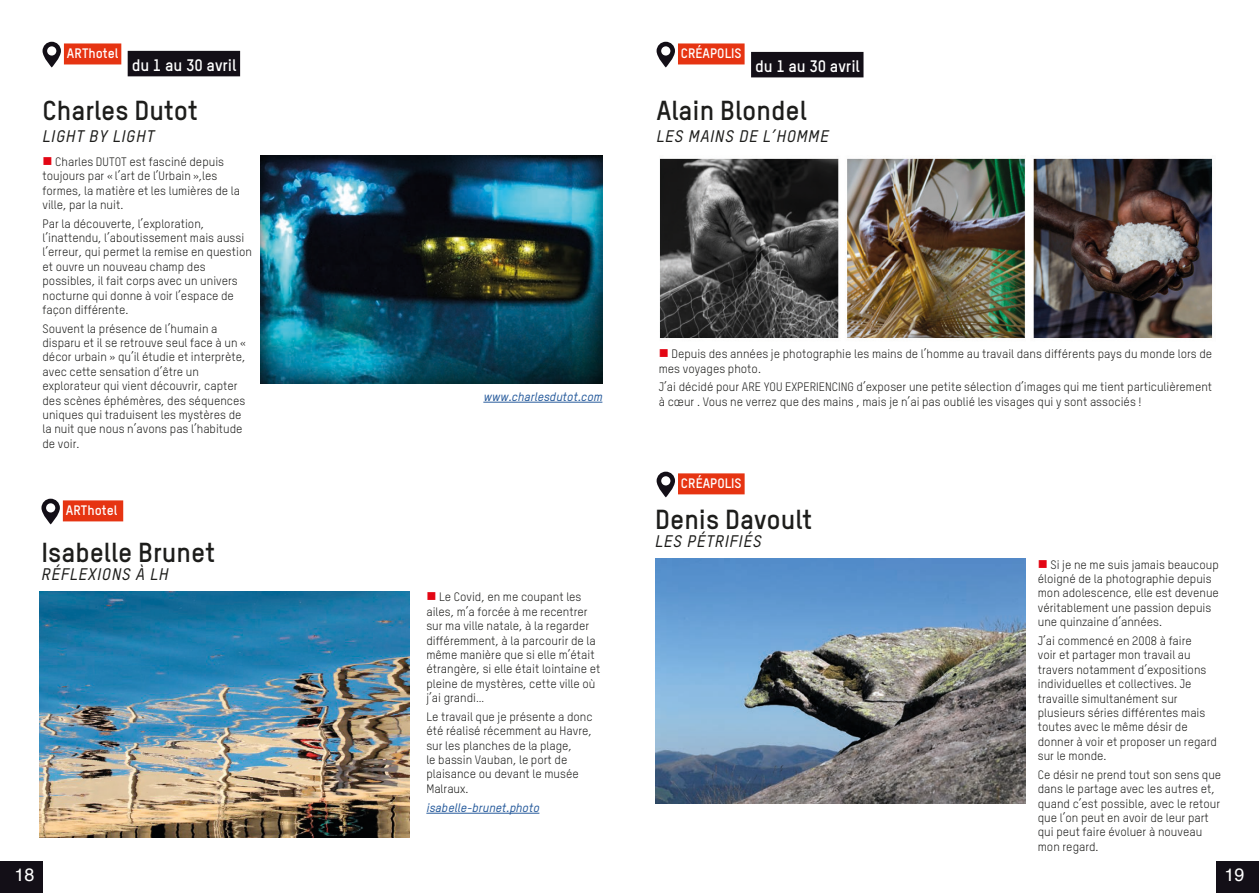
<style>
.page{position:relative;width:1259px;height:893px;background:#fff}
.page>*{position:absolute;margin:0;border:0;box-sizing:border-box;transform-origin:0 0}
.Titre_Nom{font:700 27px "TSTAR";color:#1d1d1b}
.t1{font:18px "Helvetica";color:#fff}
.Titre_Nom-2{font:italic 500 16.5px "TSTAR";letter-spacing:.05em;color:#1d1d1b}
.Titre_Nom-3{font:700 16.35px "TSTAR";color:#fff}
.Titre_Nom-4{font:700 13.5px "TSTAR";color:#fff}
.t2{font:12px/14.4px "TSTAR";color:#1d1d1b}
.t3{font:italic 500 12px "TSTAR";color:#275b9c}
.s1{color:#e30614}
</style>
<div class="page">
<div style="left:0;top:861px;width:43px;height:32px;background:#130f17"></div>
<div style="left:1216px;top:861px;width:43px;height:32px;background:#130f17"></div>
<div style="left:64px;top:43px;width:57px;height:21px;background:#e63412"></div>
<svg style="left:43px;top:42px;width:18px;height:25px"></svg>
<div style="left:678px;top:43px;width:66px;height:21px;background:#e63412"></div>
<svg style="left:656px;top:42px;width:19px;height:25px"></svg>
<div style="left:678px;top:473px;width:66px;height:21px;background:#e63412"></div>
<svg style="left:656px;top:472px;width:19px;height:25px"></svg>
<div style="left:63px;top:500px;width:60px;height:21px;background:#e63412"></div>
<svg style="left:41px;top:499px;width:19px;height:25px"></svg>
<hr style="left:426px;top:813px;width:113px;height:1px;background:#275b9c">
<div style="left:128px;top:51px;width:112px;height:25px;background:#130f17"></div>
<div style="left:751px;top:52px;width:112px;height:25px;background:#130f17"></div>
<img style="left:39px;top:591px;width:370px;height:247px">
<img style="left:655px;top:558px;width:370px;height:246px">
<img style="left:260px;top:155px;width:342px;height:228px">
<img style="left:659px;top:158px;width:554px;height:180px">
<hr style="left:483px;top:402px;width:119px;height:1px;background:#275b9c">
<p class="Titre_Nom-4" style="left:67px;top:45px;width:53px">ARThotel</p>
<p class="Titre_Nom-4" style="left:681px;top:45px;width:62px">CRÉAPOLIS</p>
<p class="Titre_Nom-3" style="left:132px;top:55px;width:106px">du 1 au 30 avril</p>
<p class="Titre_Nom-3" style="left:755px;top:56px;width:106px">du 1 au 30 avril</p>
<p class="Titre_Nom" style="left:43px;top:93px;width:157px">Charles Dutot</p>
<p class="Titre_Nom-2" style="left:43px;top:126px;width:113px">LIGHT BY LIGHT</p>
<p class="t2" style="left:43px;top:154px;width:199px"><span class="s1">■</span> Charles DUTOT est fasciné depuis toujours par « l’art de l’Urbain »,les formes, la matière et les lumières de la ville, par la nuit.</p>
<p class="t2" style="left:43px;top:216px;width:211px">Par la découverte, l’exploration, l’inattendu, l’aboutissement mais aussi l’erreur, qui permet la remise en question et ouvre un nouveau champ des possibles, il fait corps avec un univers nocturne qui donne à voir l’espace de façon différente.</p>
<p class="t2" style="left:43px;top:321px;width:205px">Souvent la présence de l’humain a disparu et il se retrouve seul face à un « décor urbain » qu’il étudie et interprète, avec cette sensation d’être un explorateur qui vient découvrir, capter des scènes éphémères, des séquences uniques qui traduisent les mystères de la nuit que nous n’avons pas l’habitude de voir.</p>
<p class="Titre_Nom-4" style="left:66px;top:502px;width:53px">ARThotel</p>
<p class="Titre_Nom" style="left:41px;top:535px;width:175px">Isabelle Brunet</p>
<p class="Titre_Nom-2" style="left:41px;top:564px;width:128px">RÉFLEXIONS À LH</p>
<p class="Titre_Nom" style="left:656px;top:93px;width:152px">Alain Blondel</p>
<p class="Titre_Nom-2" style="left:656px;top:126px;width:173px">LES MAINS DE L’HOMME</p>
<p class="t3" style="left:483px;top:389px;width:121px">www.charlesdutot.com</p>
<p class="t2" style="left:426px;top:590px;width:175px"><span class="s1">■</span> Le Covid, en me coupant les ailes, m’a forcée à me recentrer sur ma ville natale, à la regarder différemment, à la parcourir de la même manière que si elle m’était étrangère, si elle était lointaine et pleine de mystères, cette ville où j’ai grandi…</p>
<p class="t2" style="left:426px;top:709px;width:168px">Le travail que je présente a donc été réalisé récemment au Havre, sur les planches de la plage,<br>le bassin Vauban, le port de plaisance ou devant le musée<br>Malraux.</p>
<p class="t3" style="left:426px;top:800px;width:115px">isabelle-brunet.photo</p>
<p class="t2" style="left:659px;top:347px;width:555px"><span class="s1">■</span> Depuis des années je photographie les mains de l’homme au travail dans différents pays du monde lors de mes voyages photo.</p>
<p class="t2" style="left:659px;top:380px;width:555px">J’ai décidé pour ARE YOU EXPERIENCING d’exposer une petite sélection d’images qui me tient particulièrement à cœur . Vous ne verrez que des mains , mais je n’ai pas oublié les visages qui y sont associés !</p>
<p class="Titre_Nom-4" style="left:681px;top:475px;width:62px">CRÉAPOLIS</p>
<p class="Titre_Nom" style="left:655px;top:503px;width:159px">Denis Davoult</p>
<p class="Titre_Nom-2" style="left:655px;top:531px;width:108px">LES PÉTRIFIÉS</p>
<p class="t2" style="left:1037px;top:557px;width:183px"><span class="s1">■</span> Si je ne me suis jamais beaucoup éloigné de la photographie depuis mon adolescence, elle est devenue véritablement une passion depuis une quinzaine d’années.</p>
<p class="t2" style="left:1037px;top:633px;width:181px">J’ai commencé en 2008 à faire<br>voir et partager mon travail au travers notamment d’expositions individuelles et collectives. Je travaille simultanément sur plusieurs séries différentes mais toutes avec le même désir de donner à voir et proposer un regard sur le monde.</p>
<p class="t2" style="left:1037px;top:767px;width:185px">Ce désir ne prend tout son sens que dans le partage avec les autres et, quand c’est possible, avec le retour que l’on peut en avoir de leur part qui peut faire évoluer à nouveau mon regard.</p>
<h2 class="t1" style="left:14px;top:861px;width:22px">18</h2>
<h2 class="t1" style="left:1224px;top:861px;width:22px">19</h2>
</div>
